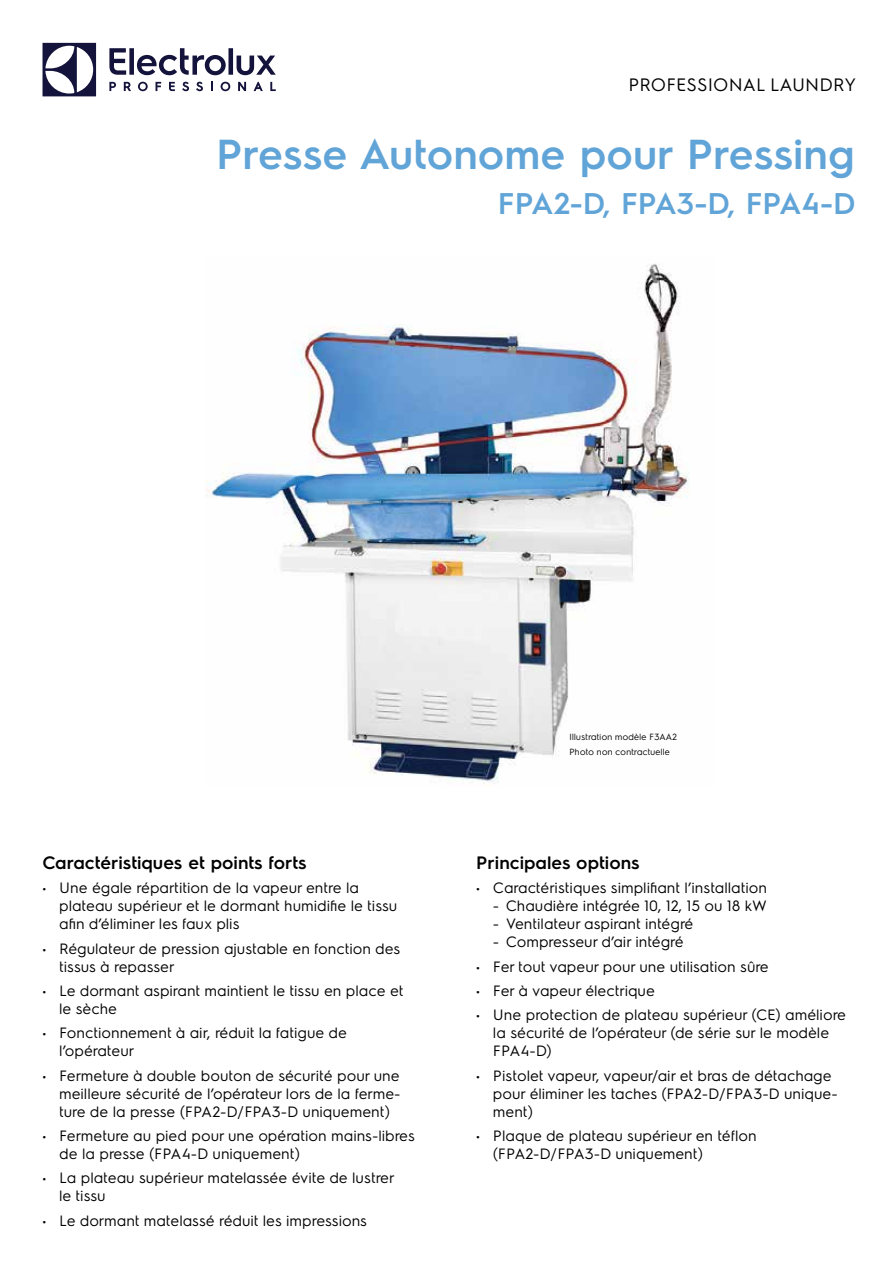
<style>
.page{position:relative;width:893px;height:1263px;background:#fff}
.page>*{position:absolute;margin:0;border:0;box-sizing:border-box;transform-origin:0 0}
.t1{font:600 42px "Electrolux Sans";color:#61a4d7}
.t2{font:600 30px "Electrolux Sans";color:#61a4d7}
.t3{font:600 18px "Electrolux Sans";color:#000}
.t4{font:18px "Electrolux Sans";color:#000}
.t5{font:15px/18px "Electrolux Sans";color:#000}
.t6{font:9px/15px "Electrolux Sans";color:#000}
</style>
<div class="page">
<svg style="left:43px;top:43px;width:53px;height:53px"></svg>
<svg style="left:109px;top:48px;width:167px;height:27px"></svg>
<svg style="left:270px;top:82px;width:6px;height:9px"></svg>
<svg style="left:221px;top:82px;width:9px;height:9px"></svg>
<svg style="left:211px;top:82px;width:2px;height:9px"></svg>
<svg style="left:196px;top:82px;width:7px;height:9px"></svg>
<svg style="left:182px;top:82px;width:7px;height:9px"></svg>
<svg style="left:169px;top:82px;width:6px;height:9px"></svg>
<svg style="left:156px;top:82px;width:5px;height:9px"></svg>
<svg style="left:138px;top:82px;width:10px;height:9px"></svg>
<svg style="left:124px;top:82px;width:7px;height:9px"></svg>
<svg style="left:109px;top:82px;width:7px;height:9px"></svg>
<svg style="left:254px;top:82px;width:9px;height:9px"></svg>
<svg style="left:238px;top:82px;width:8px;height:9px"></svg>
<img style="left:206px;top:264px;width:483px;height:520px">
<p class="t4" style="left:629px;top:72px;width:229px">PROFESSIONAL LAUNDRY</p>
<h1 class="t1" style="left:216px;top:125px;width:640px">Presse Autonome pour Pressing</h1>
<h2 class="t2" style="left:498px;top:182px;width:359px">FPA2-D, FPA3-D, FPA4-D</h2>
<p class="t3" style="left:42px;top:850px;width:266px">Caractéristiques et points forts</p>
<p class="t5" style="left:59px;top:878px;width:340px;text-indent:-17px">• Une égale répartition de la vapeur entre la plateau supérieur et le dormant humidifie le tissu afin d’éliminer les faux plis</p>
<p class="t5" style="left:59px;top:938px;width:343px;text-indent:-17px">• Régulateur de pression ajustable en fonction des tissus à repasser</p>
<p class="t5" style="left:59px;top:981px;width:346px;text-indent:-17px">• Le dormant aspirant maintient le tissu en place et le sèche</p>
<p class="t5" style="left:59px;top:1023px;width:289px;text-indent:-17px">• Fonctionnement à air, réduit la fatigue de l’opérateur</p>
<p class="t5" style="left:59px;top:1065px;width:343px;text-align:justify;text-indent:-17px">• Fermeture à double bouton de sécurité pour une meilleure sécurité de l’opérateur lors de la ferme&shy;ture de la presse (FPA2-D/FPA3-D uniquement)</p>
<p class="t5" style="left:59px;top:1126px;width:357px;text-indent:-17px">• Fermeture au pied pour une opération mains-libres de la presse (FPA4-D uniquement)</p>
<p class="t5" style="left:59px;top:1168px;width:337px;text-indent:-17px">• La plateau supérieur matelassée évite de lustrer le tissu</p>
<p class="t5" style="left:42px;top:1210px;width:326px">• Le dormant matelassé réduit les impressions</p>
<p class="t6" style="left:569px;top:729px;width:109px">Illustration modèle F3AA2<br>Photo non contractuelle</p>
<p class="t3" style="left:476px;top:850px;width:165px">Principales options</p>
<p class="t5" style="left:476px;top:878px;width:293px">• Caractéristiques simplifiant l’installation</p>
<p class="t5" style="left:493px;top:896px;width:276px">- Chaudière intégrée 10, 12, 15 ou 18 kW</p>
<p class="t5" style="left:493px;top:914px;width:202px">- Ventilateur aspirant intégré</p>
<p class="t5" style="left:493px;top:932px;width:192px">- Compresseur d’air intégré</p>
<p class="t5" style="left:476px;top:956px;width:294px">• Fer tout vapeur pour une utilisation sûre</p>
<p class="t5" style="left:476px;top:981px;width:180px">• Fer à vapeur électrique</p>
<p class="t5" style="left:493px;top:1005px;width:355px;text-indent:-17px">• Une protection de plateau supérieur (CE) améliore la sécurité de l’opérateur (de série sur le modèle<br>FPA4-D)</p>
<p class="t5" style="left:493px;top:1065px;width:346px;text-indent:-17px">• Pistolet vapeur, vapeur/air et bras de détachage pour éliminer les taches (FPA2-D/FPA3-D unique&shy;ment)</p>
<p class="t5" style="left:493px;top:1126px;width:265px;text-indent:-17px">• Plaque de plateau supérieur en téflon (FPA2-D/FPA3-D uniquement)</p>
</div>
